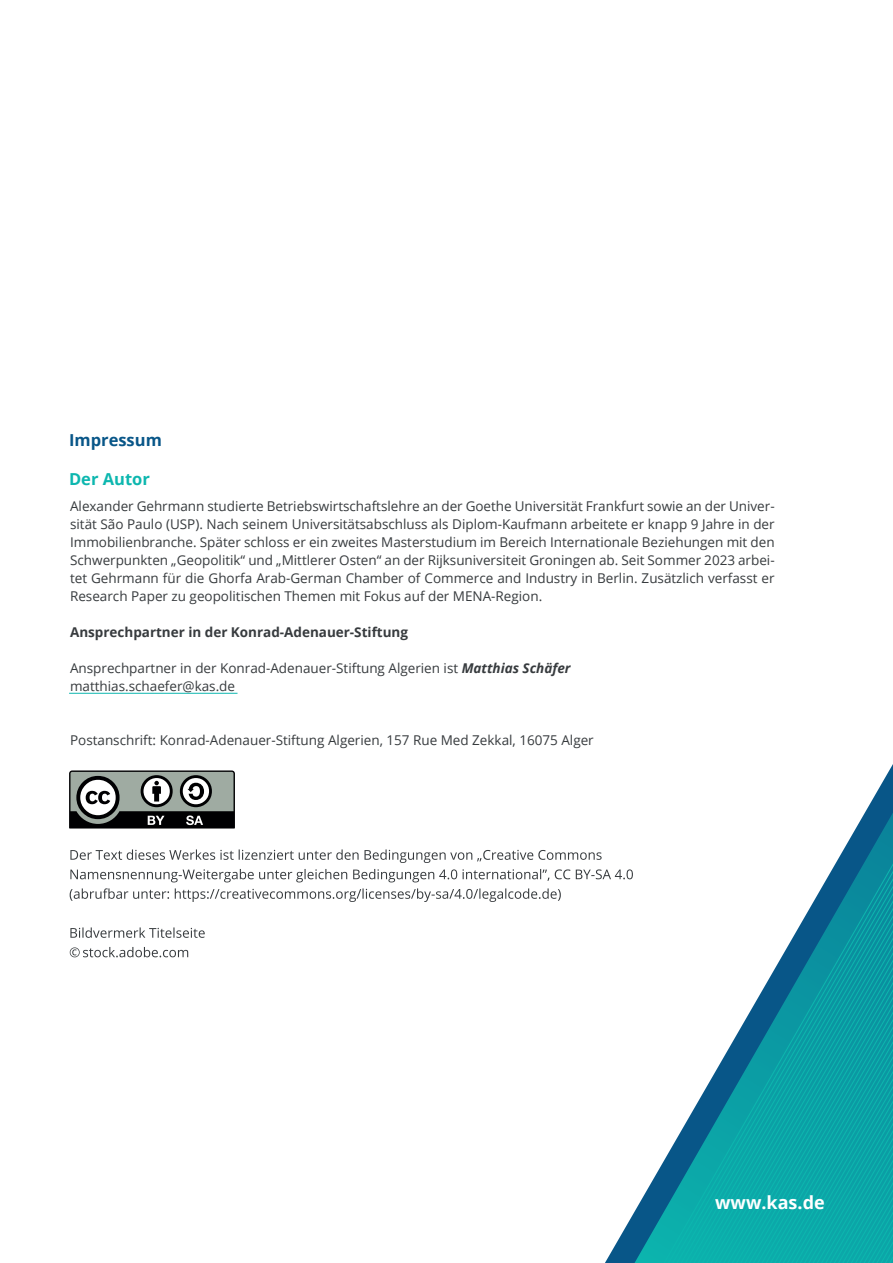
<style>
.page{position:relative;width:893px;height:1263px;background:#fff}
.page>*{position:absolute;margin:0;border:0;box-sizing:border-box;transform-origin:0 0}
.t1{font:700 18px "Open Sans";color:#fff}
.t2{font:700 16.5px "Open Sans";color:#085688}
.t3{font:700 16.5px "Open Sans";color:#0db7af}
.t4{font:13.5px/18px "Open Sans";color:#373b3e;text-align:justify}
.t5{font:700 13.5px "Open Sans";color:#373b3e}
.s1{font-weight:700;font-style:italic}
</style>
<div class="page">
<svg style="left:627px;top:790px;width:266px;height:473px"></svg>
<hr style="left:69px;top:693px;width:169px;height:1px;background:#0db7af">
<svg style="left:70px;top:849px;width:532px;height:14px"></svg>
<svg style="left:70px;top:869px;width:563px;height:13px"></svg>
<svg style="left:70px;top:888px;width:491px;height:14px"></svg>
<svg style="left:70px;top:927px;width:135px;height:11px"></svg>
<svg style="left:70px;top:947px;width:118px;height:10px"></svg>
<svg style="left:69px;top:770px;width:166px;height:58px"></svg>
<p class="t2" style="left:69px;top:428px;width:94px">Impressum</p>
<p class="t3" style="left:69px;top:467px;width:82px">Der Autor</p>
<p class="t4" style="left:70px;top:496px;width:706px">Alexander Gehrmann studierte Betriebswirtschaftslehre an der Goethe Universität Frankfurt sowie an der Univer&shy;sität São Paulo (USP). Nach seinem Universitätsabschluss als Diplom-Kaufmann arbeitete er knapp 9 Jahre in der Immobilienbranche. Später schloss er ein zweites Masterstudium im Bereich Internationale Beziehungen mit den Schwerpunkten „Geopolitik“ und „Mittlerer Osten“ an der Rijksuniversiteit Groningen ab. Seit Sommer 2023 arbei&shy;tet Gehrmann für die Ghorfa Arab-German Chamber of Commerce and Industry in Berlin. Zusätzlich verfasst er Research Paper zu geopolitischen Themen mit Fokus auf der MENA-Region.</p>
<p class="t5" style="left:70px;top:622px;width:339px">Ansprechpartner in der Konrad-Adenauer-Stiftung</p>
<p class="t4" style="left:70px;top:658px;width:502px">Ansprechpartner in der Konrad-Adenauer-Stiftung Algerien ist <span class="s1">Matthias Schäfer </span>matthias.schaefer@kas.de</p>
<p class="t4" style="left:70px;top:730px;width:525px">Postanschrift: Konrad-Adenauer-Stiftung Algerien, 157 Rue Med Zekkal, 16075 Alger</p>
<h1 class="t1" style="left:715px;top:1190px;width:111px">www.kas.de</h1>
</div>
